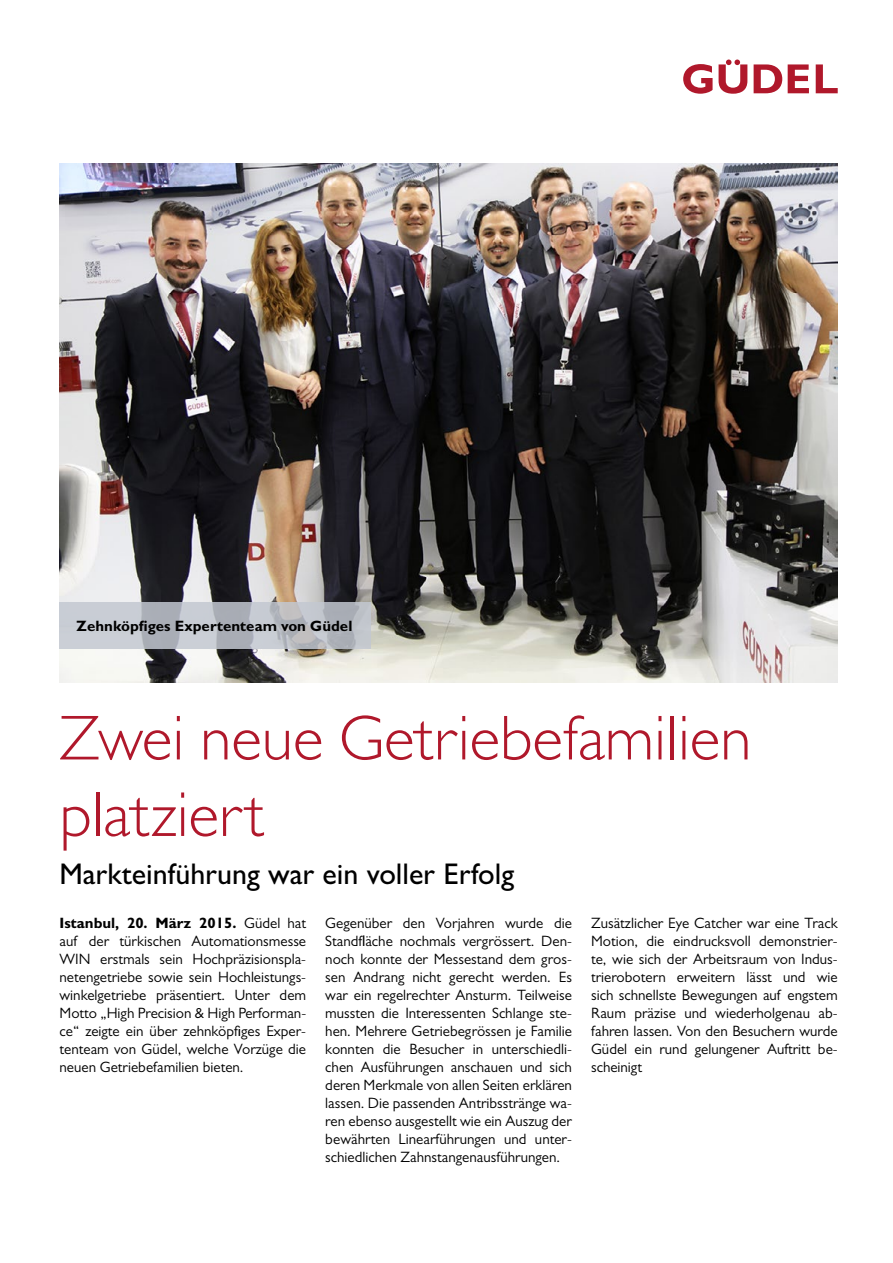
<style>
.page{position:relative;width:893px;height:1263px;background:#fff}
.page>*{position:absolute;margin:0;border:0;box-sizing:border-box;transform-origin:0 0}
.t1{font:300 63.75px/76.5px "Gill Sans MT Pro";color:#b0182b}
.t2{font:500 30px "Gill Sans MT Pro";color:#000}
.t3{font:15px/18px "Gill Sans MT Pro";color:#000;text-align:justify}
.t4{font:700 15px "Gill Sans MT Pro";color:#000}
.s1{font-weight:700}
</style>
<div class="page">
<svg style="left:683px;top:64px;width:30px;height:30px"></svg>
<svg style="left:754px;top:64px;width:28px;height:29px"></svg>
<svg style="left:788px;top:64px;width:21px;height:29px"></svg>
<svg style="left:816px;top:64px;width:22px;height:29px"></svg>
<svg style="left:719px;top:60px;width:28px;height:34px"></svg>
<img style="left:60px;top:164px;width:778px;height:518px">
<svg style="left:60px;top:603px;width:311px;height:46px;background:#bcbfc7"></svg>
<p class="t4" style="left:77px;top:617px;width:277px">Zehnköpfiges Expertenteam von Güdel</p>
<h1 class="t1" style="left:60px;top:699px;width:693px">Zwei neue Getriebefamilien platziert</h1>
<h2 class="t2" style="left:60px;top:856px;width:456px">Markteinführung war ein voller Erfolg</h2>
<p class="t3" style="left:60px;top:913px;width:248px"><span class="s1">Istanbul, 20. März 2015.</span> Güdel hat auf der türkischen Automationsmesse WIN erstmals sein Hochpräzisionspla&shy;netengetriebe sowie sein Hochleistungs&shy;winkelgetriebe präsentiert. Unter dem Motto „High Precision &amp; High Performan&shy;ce“ zeigte ein über zehnköpfiges Exper&shy;tenteam von Güdel, welche Vorzüge die neuen Getriebefamilien bieten.</p>
<p class="t3" style="left:325px;top:913px;width:248px">Gegenüber den Vorjahren wurde die Standfläche nochmals vergrössert. Den&shy;noch konnte der Messestand dem gros&shy;sen Andrang nicht gerecht werden. Es war ein regelrechter Ansturm. Teilweise mussten die Interessenten Schlange ste&shy;hen. Mehrere Getriebegrössen je Familie konnten die Besucher in unterschiedli&shy;chen Ausführungen anschauen und sich deren Merkmale von allen Seiten erklären lassen. Die passenden Antribsstränge wa&shy;ren ebenso ausgestellt wie ein Auszug der bewährten Linearführungen und unter&shy;schiedlichen Zahnstangenausführungen.</p>
<p class="t3" style="left:591px;top:913px;width:248px">Zusätzlicher Eye Catcher war eine Track Motion, die eindrucksvoll demonstrier&shy;te, wie sich der Arbeitsraum von Indus&shy;trierobotern erweitern lässt und wie sich schnellste Bewegungen auf engstem Raum präzise und wiederholgenau ab&shy;fahren lassen. Von den Besuchern wurde Güdel ein rund gelungener Auftritt be&shy;scheinigt</p>
</div>
